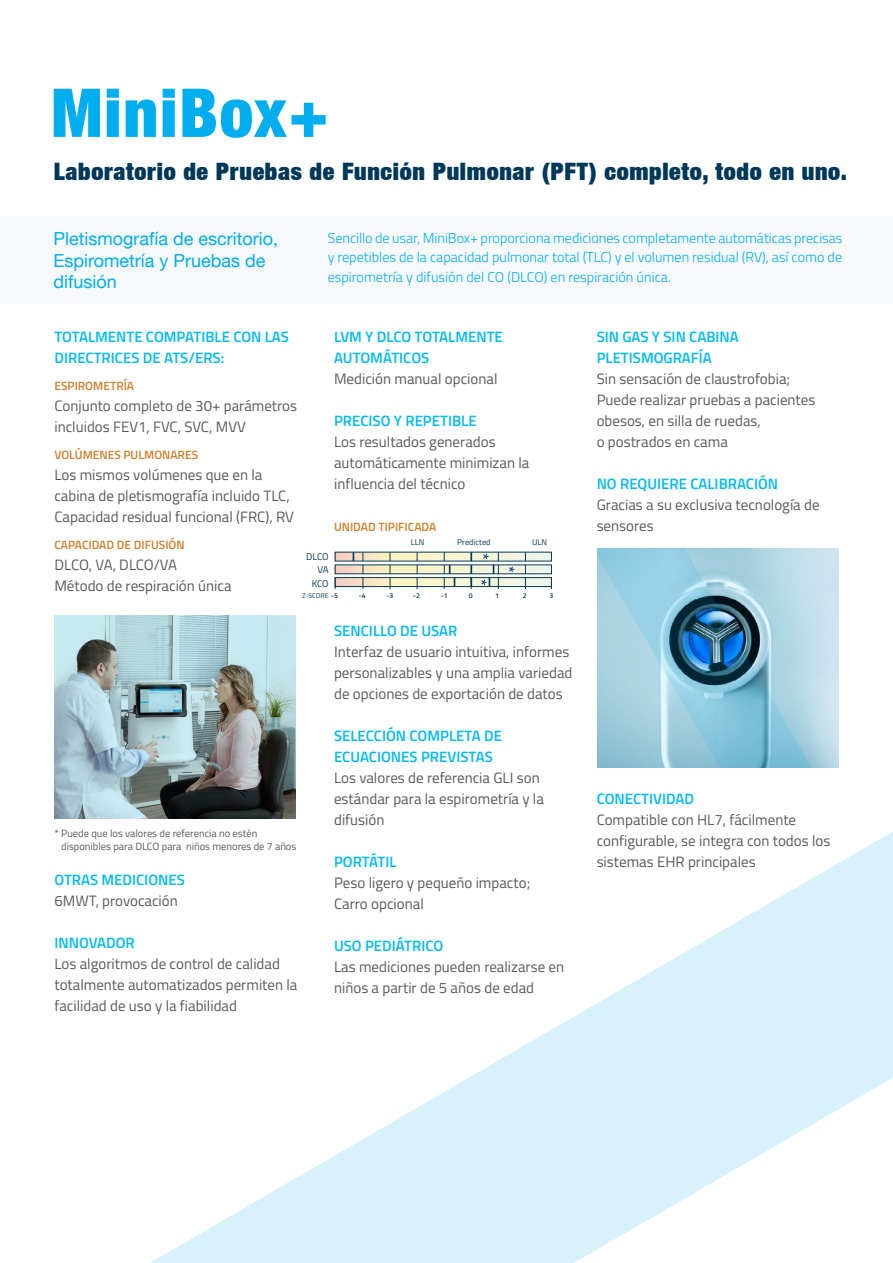
<style>
.page{position:relative;width:893px;height:1263px;background:#fff}
.page>*{position:absolute;margin:0;border:0;box-sizing:border-box;transform-origin:0 0}
.t1{font:900 expanded 24px "Helvetica Neue LT";letter-spacing:.03em;color:#003859}
.t2{font:18px/21.6px "Helvetica Neue LT";color:#00aeef}
.t3{font:15px/21px "Titillium";color:#58595b}
.t4{font:600 15px/21px "Titillium";color:#00b9f1}
.t5{font:300 14.25px/19.5px "Titillium";color:#00aeef;text-align:justify}
.t6{font:600 12px "Titillium";color:#d07e29}
.t7{font:10.5px/12.6px "Titillium";color:#58595b}
.t8{font:9.75px/14.1px "Titillium";letter-spacing:-.015em;color:#083959;text-align:center}
.t9{font:8.4px "Titillium";color:#083959}
.t10{font:600 6.9px "Titillium";color:#083959}
.t11{font:6.9px "Titillium";color:#083959}
.s1{font-weight:600}
</style>
<div class="page">
<div style="left:0;top:216px;width:893px;height:87px;background:#f7f8f9"></div>
<img style="left:54px;top:616px;width:242px;height:203px">
<svg style="left:150px;top:843px;width:743px;height:420px"></svg>
<svg style="left:574px;top:1078px;width:319px;height:185px;fill:#d7f2fc"></svg>
<svg style="left:873px;top:1079px;width:20px;height:184px"></svg>
<img style="left:597px;top:549px;width:242px;height:219px">
<svg style="left:874px;top:832px;width:19px;height:11px"></svg>
<svg style="left:54px;top:89px;width:272px;height:49px"></svg>
<svg style="left:334px;top:551px;width:218px;height:38px"></svg>
<h1 class="t1" style="left:54px;top:156px;width:795px">Laboratorio de Pruebas de Función Pulmonar (PFT) completo, todo en uno.</h1>
<p class="t2" style="left:53px;top:228px;width:226px">Pletismografía de escritorio,<br>Espirometría y Pruebas de difusión</p>
<p class="t5" style="left:328px;top:227px;width:516px">Sencillo de usar, MiniBox+ proporciona mediciones completamente automáticas precisas y repetibles de la capacidad pulmonar total (TLC) y el volumen residual (RV), así como de espirometría y difusión del CO (DLCO) en respiración única.</p>
<p class="t4" style="left:54px;top:325px;width:236px">TOTALMENTE COMPATIBLE CON LAS<br>DIRECTRICES DE ATS/ERS:</p>
<p class="t6" style="left:54px;top:377px;width:81px">ESPIROMETRÍA</p>
<p class="t3" style="left:54px;top:394px;width:244px">Conjunto completo de 30+ parámetros incluidos FEV1, FVC, SVC, MVV</p>
<p class="t6" style="left:54px;top:446px;width:145px">VOLÚMENES PULMONARES</p>
<p class="t3" style="left:54px;top:463px;width:241px">Los mismos volúmenes que en la cabina de pletismografía incluido TLC,<br>Capacidad residual funcional (FRC), RV</p>
<p class="t6" style="left:54px;top:536px;width:132px">CAPACIDAD DE DIFUSIÓN</p>
<p class="t3" style="left:54px;top:553px;width:179px">DLCO, VA, DLCO/VA<br>Método de respiración única</p>
<p class="t4" style="left:334px;top:325px;width:170px">LVM Y DLCO TOTALMENTE<br>AUTOMÁTICOS</p>
<p class="t3" style="left:334px;top:367px;width:165px">Medición manual opcional</p>
<p class="t4" style="left:334px;top:409px;width:144px">PRECISO Y REPETIBLE</p>
<p class="t3" style="left:334px;top:430px;width:197px">Los resultados generados automáticamente minimizan la influencia del técnico</p>
<p class="t6" style="left:334px;top:518px;width:104px">UNIDAD TIPIFICADA</p>
<p class="t9" style="left:411px;top:536px;width:15px">LLN</p>
<p class="t9" style="left:457px;top:536px;width:35px">Predicted</p>
<p class="t9" style="left:532px;top:536px;width:16px">ULN</p>
<p class="t8" style="left:306px;top:549px;width:24px">DLCO</p>
<p class="t8" style="left:312px;top:562px;width:18px">VA<br>KCO</p>
<p class="t11" style="left:302px;top:590px;width:37px">Z-SCORE <span class="s1">-5</span></p>
<p class="t10" style="left:359px;top:590px;width:8px">-4</p>
<p class="t10" style="left:387px;top:590px;width:8px">-3</p>
<p class="t10" style="left:413px;top:590px;width:8px">-2</p>
<p class="t10" style="left:441px;top:590px;width:8px">-1</p>
<p class="t10" style="left:469px;top:590px;width:5px">0</p>
<p class="t10" style="left:495px;top:590px;width:5px">1</p>
<p class="t10" style="left:523px;top:590px;width:5px">2</p>
<p class="t10" style="left:549px;top:590px;width:5px">3</p>
<p class="t7" style="left:61px;top:827px;width:237px;text-indent:-7px">* Puede que los valores de referencia no estén disponibles para DLCO para niños menores de 7 años</p>
<p class="t4" style="left:54px;top:868px;width:132px">OTRAS MEDICIONES</p>
<p class="t3" style="left:54px;top:889px;width:125px">6MWT, provocación</p>
<p class="t4" style="left:54px;top:931px;width:82px">INNOVADOR</p>
<p class="t3" style="left:54px;top:952px;width:245px">Los algoritmos de control de calidad totalmente automatizados permiten la facilidad de uso y la fiabilidad</p>
<p class="t4" style="left:334px;top:619px;width:125px">SENCILLO DE USAR</p>
<p class="t3" style="left:334px;top:640px;width:240px">Interfaz de usuario intuitiva, informes personalizables y una amplia variedad de opciones de exportación de datos</p>
<p class="t4" style="left:334px;top:724px;width:169px">SELECCIÓN COMPLETA DE<br>ECUACIONES PREVISTAS</p>
<p class="t3" style="left:334px;top:766px;width:211px">Los valores de referencia GLI son estándar para la espirometría y la difusión</p>
<p class="t4" style="left:334px;top:850px;width:64px">PORTÁTIL</p>
<p class="t3" style="left:334px;top:871px;width:198px">Peso ligero y pequeño impacto;<br>Carro opcional</p>
<p class="t4" style="left:334px;top:934px;width:111px">USO PEDIÁTRICO</p>
<p class="t3" style="left:334px;top:955px;width:232px">Las mediciones pueden realizarse en niños a partir de 5 años de edad</p>
<p class="t4" style="left:597px;top:325px;width:144px">SIN GAS Y SIN CABINA<br>PLETISMOGRAFÍA</p>
<p class="t3" style="left:597px;top:367px;width:220px">Sin sensación de claustrofobia;<br>Puede realizar pruebas a pacientes obesos, en silla de ruedas,<br>o postrados en cama</p>
<p class="t4" style="left:597px;top:472px;width:183px">NO REQUIERE CALIBRACIÓN</p>
<p class="t3" style="left:597px;top:493px;width:224px">Gracias a su exclusiva tecnología de sensores</p>
<p class="t4" style="left:597px;top:787px;width:99px">CONECTIVIDAD</p>
<p class="t3" style="left:597px;top:808px;width:235px">Compatible con HL7, fácilmente configurable, se integra con todos los sistemas EHR principales</p>
</div>
